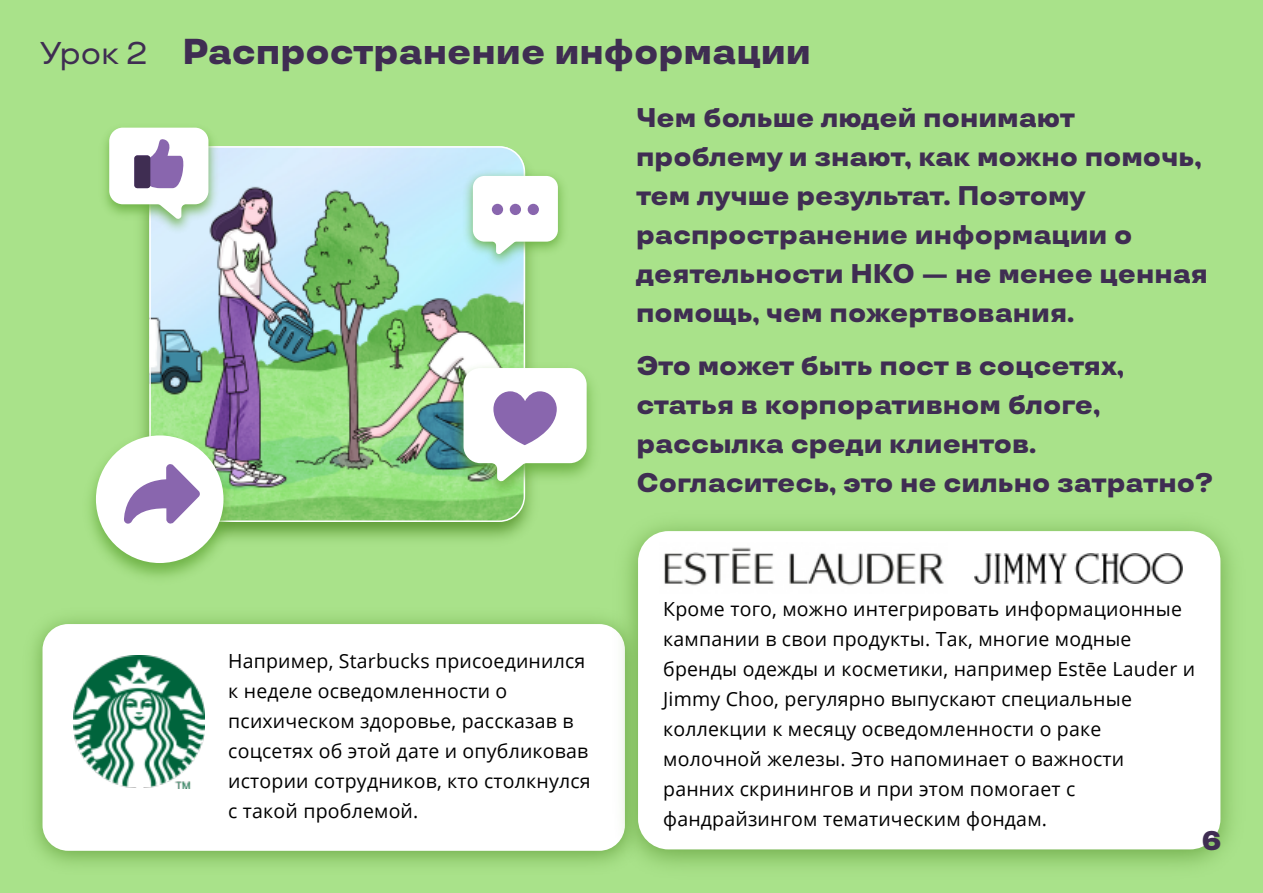
<style>
.page{position:relative;width:1263px;height:893px;background:#a9e28a}
.page>*{position:absolute;margin:0;border:0;box-sizing:border-box;transform-origin:0 0}
.t1{font:800 36px "TT Travels Trl";color:#3f2d52}
.t2{font:800 27px/39px "TT Travels Trl";color:#3f2d52}
.t3{font:19.5px/30px "Open Sans";letter-spacing:.01em;color:#000}
.s1{font-weight:500;font-size:31.5px}
</style>
<div class="page">
<img style="left:33px;top:618px;width:551px;height:246px">
<div style="left:43px;top:624px;width:582px;height:227px;background:#fff;border-radius:26px"></div>
<img style="left:584px;top:524px;width:648px;height:342px">
<div style="left:638px;top:531px;width:582px;height:318px;background:#fff;border-radius:30px"></div>
<img style="left:73px;top:655px;width:132px;height:133px">
<img style="left:664px;top:547px;width:280px;height:39px">
<img style="left:974px;top:553px;width:209px;height:30px">
<img style="left:149px;top:146px;width:376px;height:376px">
<img style="left:419px;top:146px;width:148px;height:166px">
<img style="left:101px;top:125px;width:162px;height:154px">
<img style="left:409px;top:321px;width:232px;height:222px">
<svg style="left:463px;top:368px;width:124px;height:114px"></svg>
<img style="left:42px;top:390px;width:236px;height:235px">
<div style="left:96px;top:435px;width:127px;height:128px;background:#fff;border-radius:50%"></div>
<svg style="left:124px;top:464px;width:76px;height:60px"></svg>
<svg style="left:473px;top:176px;width:85px;height:79px"></svg>
<div style="left:528px;top:204px;width:11px;height:11px;background:#8966ae;border-radius:50%"></div>
<div style="left:510px;top:204px;width:11px;height:11px;background:#8966ae;border-radius:50%"></div>
<div style="left:492px;top:204px;width:11px;height:11px;background:#8966ae;border-radius:50%"></div>
<svg style="left:109px;top:128px;width:99px;height:92px"></svg>
<div style="left:134px;top:155px;width:16px;height:33px;background:#3f2d52;border-radius:3px"></div>
<h1 class="t1" style="left:40px;top:30px;width:772px"><span class="s1">Урок 2</span> Распространение информации</h1>
<p class="t3" style="left:228px;top:646px;width:364px">Например, Starbucks присоединился к неделе осведомленности о психическом здоровье, рассказав в соцсетях об этой дате и опубликовав истории сотрудников, кто столкнулся с такой проблемой.</p>
<h2 class="t2" style="left:636px;top:99px;width:573px">Чем больше людей понимают проблему и знают, как можно помочь, тем лучше результат. Поэтому распространение информации о деятельности НКО — не менее ценная помощь, чем пожертвования.</h2>
<h2 class="t2" style="left:636px;top:347px;width:578px">Это может быть пост в соцсетях, статья в корпоративном блоге, рассылка среди клиентов.<br>Согласитесь, это не сильно затратно?</h2>
<p class="t3" style="left:663px;top:594px;width:533px">Кроме того, можно интегрировать информационные кампании в свои продукты. Так, многие модные бренды одежды и косметики, например Estēe Lauder и Jimmy Choo, регулярно выпускают специальные коллекции к месяцу осведомленности о раке молочной железы. Это напоминает о важности ранних скринингов и при этом помогает с фандрайзингом тематическим фондам.</p>
<h2 class="t2" style="left:1201px;top:822px;width:22px">6</h2>
</div>
